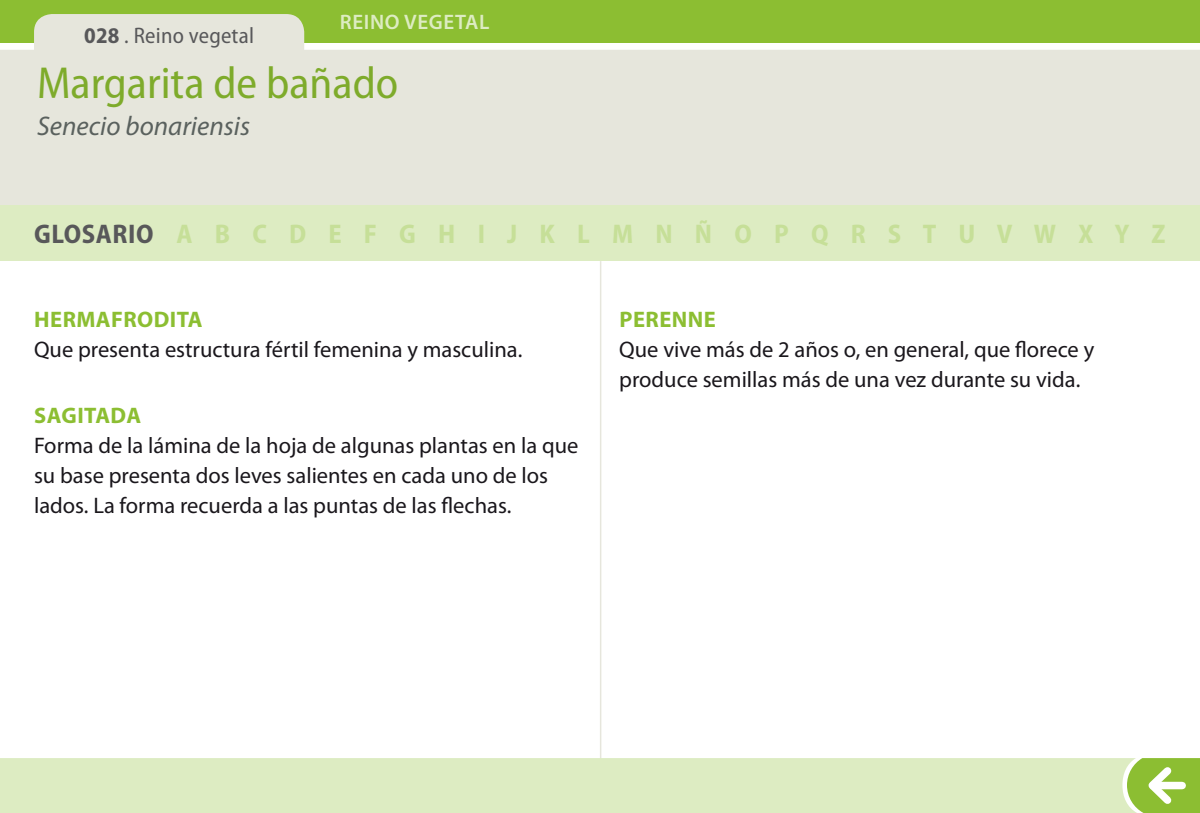
<style>
.page{position:relative;width:1200px;height:813px;background:#fff}
.page>*{position:absolute;margin:0;border:0;box-sizing:border-box;transform-origin:0 0}
.t1{font:semi-condensed 45px "Myriad Pro";color:#8cbe32}
.COPETE{font:700 semi-condensed 27px "Myriad Pro";letter-spacing:.02em;color:#c6df98}
.t2{font:italic 27px "Myriad Pro";color:#646c6e}
.GLOSARIO_DEFINICIÓN{font:22.5px/30px "Myriad Pro";color:#1a171c}
.GLOSARIO_TÍTULO{font:700 22.5px "Myriad Pro";letter-spacing:.02em;color:#8cbe32}
.t3{font:semi-condensed 22.5px "Myriad Pro";letter-spacing:.01em;color:#58585a}
.t4{font:600 21px "Myriad Pro";letter-spacing:.03em;color:#ddecc2}
.s1{font-weight:700}
.s2{color:#58585a}
</style>
<div class="page">
<div style="left:0;top:0;width:1199px;height:43px;background:#8cbe32"></div>
<svg style="left:0;top:14px;width:1199px;height:192px;background:#dce2c8"></svg>
<div style="left:0;top:206px;width:1199px;height:55px;background:#ddecc2"></div>
<hr style="left:599px;top:261px;width:2px;height:499px;background:#e6e6dc">
<div style="left:0;top:757px;width:1126px;height:55px;background:#ddecc2"></div>
<svg style="left:1126px;top:758px;width:73px;height:54px"></svg>
<hr style="left:1195px;top:762px;width:4px;height:47px;background:#8cbe32">
<p class="t4" style="left:340px;top:9px;width:151px">REINO VEGETAL</p>
<p class="t3" style="left:84px;top:21px;width:171px"><span class="s1">028</span> . Reino vegetal</p>
<h1 class="t1" style="left:37px;top:56px;width:362px">Margarita de bañado</h1>
<p class="t2" style="left:37px;top:109px;width:214px">Senecio bonariensis</p>
<p class="COPETE" style="left:34px;top:216px;width:1132px"><span class="s2">GLOSARIO</span> A B C D E F G H I J K L M N Ñ O P Q R S T U V W X Y Z</p>
<p class="GLOSARIO_TÍTULO" style="left:34px;top:304px;width:170px">HERMAFRODITA</p>
<p class="GLOSARIO_DEFINICIÓN" style="left:34px;top:333px;width:489px">Que presenta estructura fértil femenina y masculina.</p>
<p class="GLOSARIO_TÍTULO" style="left:34px;top:400px;width:108px">SAGITADA</p>
<p class="GLOSARIO_DEFINICIÓN" style="left:34px;top:429px;width:545px">Forma de la lámina de la hoja de algunas plantas en la que su base presenta dos leves salientes en cada uno de los lados. La forma recuerda a las puntas de las flechas.</p>
<p class="GLOSARIO_TÍTULO" style="left:619px;top:304px;width:98px">PERENNE</p>
<p class="GLOSARIO_DEFINICIÓN" style="left:619px;top:333px;width:476px">Que vive más de 2 años o, en general, que florece y produce semillas más de una vez durante su vida.</p>
</div>
